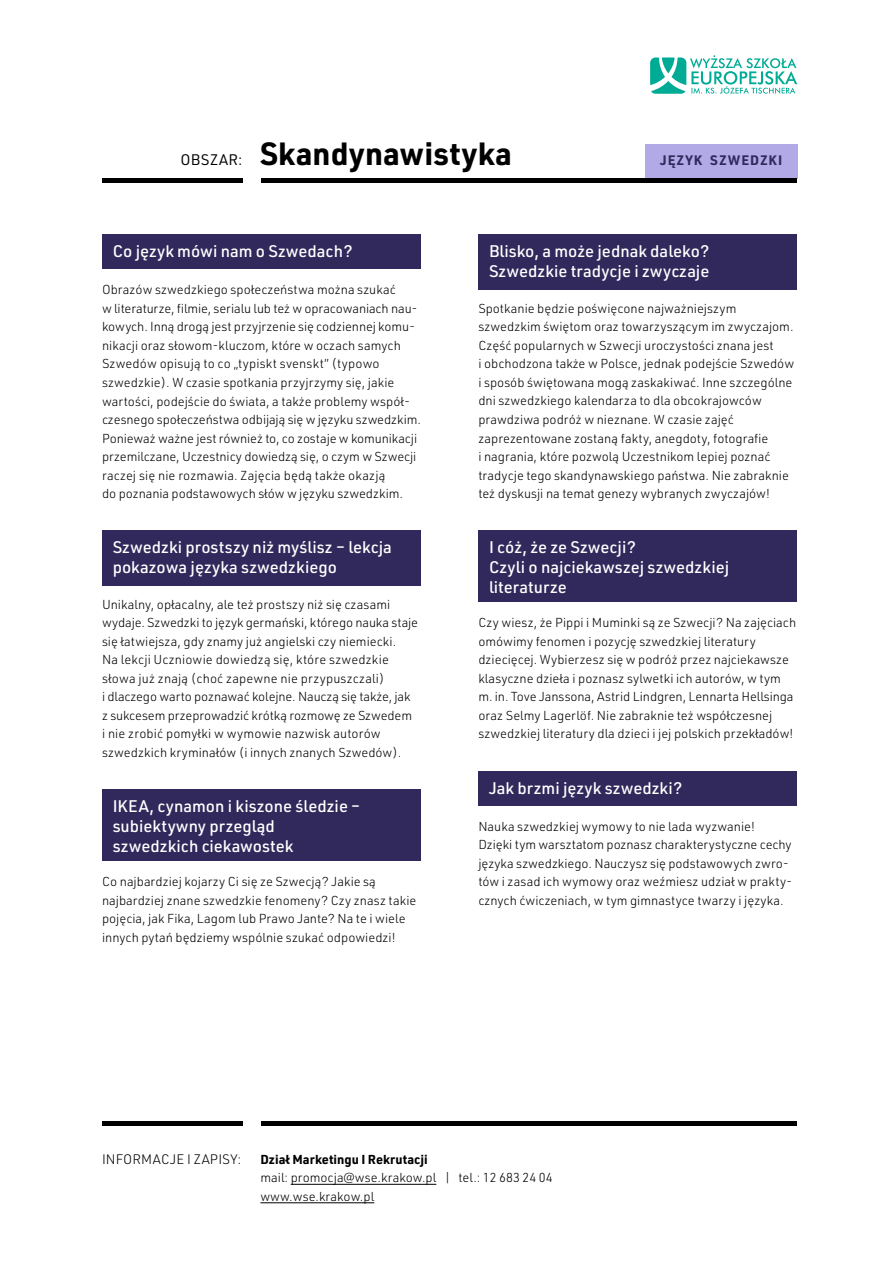
<style>
.page{position:relative;width:893px;height:1263px;background:#fff}
.page>*{position:absolute;margin:0;border:0;box-sizing:border-box;transform-origin:0 0}
.t1{font:700 31.5px "URWDIN";color:#000}
.t2{font:500 16.5px/19.8px "URWDIN";color:#fff}
.t3{font:15px "URWDIN";letter-spacing:.03em;color:#000}
.t4{font:300 13.5px "URWDIN";letter-spacing:.01em;color:#000}
.t5{font:700 13.5px "URWDIN";letter-spacing:.065em;color:#31295c}
.t6{font:300 12.75px/18.5px "URWDIN";color:#000}
.t7{font:700 12.75px "URWDIN";color:#000}
</style>
<div class="page">
<svg style="left:650px;top:55px;width:147px;height:39px"></svg>
<hr style="left:291px;top:1184px;width:145px;height:1px;background:#000">
<hr style="left:260px;top:1202px;width:114px;height:1px;background:#000">
<div style="left:102px;top:1121px;width:140px;height:5px;background:#000"></div>
<div style="left:261px;top:1121px;width:536px;height:5px;background:#000"></div>
<div style="left:478px;top:771px;width:319px;height:34px;background:#31295c"></div>
<div style="left:478px;top:531px;width:319px;height:71px;background:#31295c"></div>
<div style="left:102px;top:235px;width:319px;height:34px;background:#31295c"></div>
<div style="left:478px;top:235px;width:319px;height:55px;background:#31295c"></div>
<div style="left:102px;top:789px;width:319px;height:71px;background:#31295c"></div>
<div style="left:102px;top:531px;width:319px;height:55px;background:#31295c"></div>
<div style="left:645px;top:144px;width:152px;height:34px;background:#b2a9e7"></div>
<hr style="left:102px;top:178px;width:140px;height:4px;background:#000">
<hr style="left:261px;top:178px;width:536px;height:4px;background:#000">
<h1 class="t1" style="left:260px;top:132px;width:253px">Skandynawistyka</h1>
<p class="t3" style="left:180px;top:150px;width:63px">OBSZAR:</p>
<p class="t5" style="left:660px;top:151px;width:124px">JĘZYK SZWEDZKI</p>
<p class="t2" style="left:113px;top:241px;width:241px">Co język mówi nam o Szwedach?</p>
<p class="t6" style="left:102px;top:280px;width:320px">Obrazów szwedzkiego społeczeństwa można szukać<br>w literaturze, filmie, serialu lub też w opracowaniach nau&shy;kowych. Inną drogą jest przyjrzenie się codziennej komu&shy;nikacji oraz słowom-kluczom, które w oczach samych Szwedów opisują to co „typiskt svenskt” (typowo szwedzkie). W czasie spotkania przyjrzymy się, jakie wartości, podejście do świata, a także problemy współ&shy;czesnego społeczeństwa odbijają się w języku szwedzkim.<br>Ponieważ ważne jest również to, co zostaje w komunikacji przemilczane, Uczestnicy dowiedzą się, o czym w Szwecji raczej się nie rozmawia. Zajęcia będą także okazją<br>do poznania podstawowych słów w języku szwedzkim.</p>
<p class="t2" style="left:113px;top:537px;width:281px">Szwedzki prostszy niż myślisz – lekcja pokazowa języka szwedzkiego</p>
<p class="t6" style="left:102px;top:595px;width:318px">Unikalny, opłacalny, ale też prostszy niż się czasami wydaje. Szwedzki to język germański, którego nauka staje się łatwiejsza, gdy znamy już angielski czy niemiecki.<br>Na lekcji Uczniowie dowiedzą się, które szwedzkie słowa już znają (choć zapewne nie przypuszczali)<br>i dlaczego warto poznawać kolejne. Nauczą się także, jak z sukcesem przeprowadzić krótką rozmowę ze Szwedem i nie zrobić pomyłki w wymowie nazwisk autorów szwedzkich kryminałów (i innych znanych Szwedów).</p>
<p class="t2" style="left:113px;top:796px;width:249px">IKEA, cynamon i kiszone śledzie – subiektywny przegląd szwedzkich ciekawostek</p>
<p class="t6" style="left:102px;top:872px;width:316px">Co najbardziej kojarzy Ci się ze Szwecją? Jakie są najbardziej znane szwedzkie fenomeny? Czy znasz takie pojęcia, jak Fika, Lagom lub Prawo Jante? Na te i wiele innych pytań będziemy wspólnie szukać odpowiedzi!</p>
<p class="t2" style="left:489px;top:241px;width:222px">Blisko, a może jednak daleko?<br>Szwedzkie tradycje i zwyczaje</p>
<p class="t6" style="left:478px;top:299px;width:317px">Spotkanie będzie poświęcone najważniejszym szwedzkim świętom oraz towarzyszącym im zwyczajom.<br>Część popularnych w Szwecji uroczystości znana jest<br>i obchodzona także w Polsce, jednak podejście Szwedów i sposób świętowana mogą zaskakiwać. Inne szczególne dni szwedzkiego kalendarza to dla obcokrajowców prawdziwa podróż w nieznane. W czasie zajęć zaprezentowane zostaną fakty, anegdoty, fotografie<br>i nagrania, które pozwolą Uczestnikom lepiej poznać tradycje tego skandynawskiego państwa. Nie zabraknie też dyskusji na temat genezy wybranych zwyczajów!</p>
<p class="t2" style="left:489px;top:537px;width:242px">I cóż, że ze Szwecji?<br>Czyli o najciekawszej szwedzkiej literaturze</p>
<p class="t6" style="left:478px;top:613px;width:319px">Czy wiesz, że Pippi i Muminki są ze Szwecji? Na zajęciach omówimy fenomen i pozycję szwedzkiej literatury dziecięcej. Wybierzesz się w podróż przez najciekawsze klasyczne dzieła i poznasz sylwetki ich autorów, w tym m. in. Tove Janssona, Astrid Lindgren, Lennarta Hellsinga oraz Selmy Lagerlöf. Nie zabraknie też współczesnej szwedzkiej literatury dla dzieci i jej polskich przekładów!</p>
<p class="t2" style="left:489px;top:777px;width:195px">Jak brzmi język szwedzki?</p>
<p class="t6" style="left:478px;top:817px;width:315px">Nauka szwedzkiej wymowy to nie lada wyzwanie!<br>Dzięki tym warsztatom poznasz charakterystyczne cechy języka szwedzkiego. Nauczysz się podstawowych zwro&shy;tów i zasad ich wymowy oraz weźmiesz udział w prakty&shy;cznych ćwiczeniach, w tym gimnastyce twarzy i języka.</p>
<p class="t4" style="left:102px;top:1150px;width:141px">INFORMACJE I ZAPISY:</p>
<p class="t7" style="left:260px;top:1150px;width:169px">Dział Marketingu I Rekrutacji</p>
<p class="t6" style="left:260px;top:1168px;width:294px">mail: promocja@wse.krakow.pl | tel.: 12 683 24 04 www.wse.krakow.pl</p>
</div>
